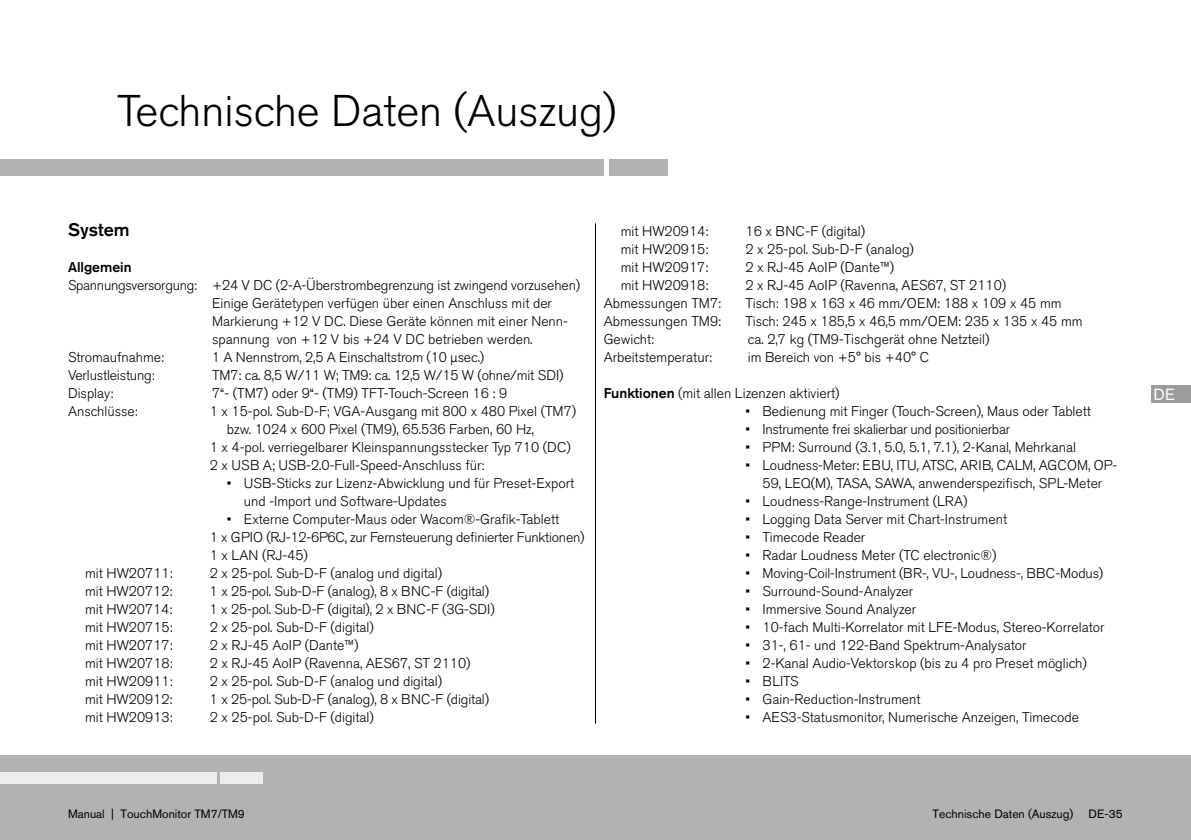
<style>
.page{position:relative;width:1191px;height:840px;background:#fff}
.page>*{position:absolute;margin:0;border:0;box-sizing:border-box;transform-origin:0 0}
.t1{font:300 44px "Akzidenz Grotesk BE";color:#000}
.t2{font:500 18px "Akzidenz Grotesk BE";color:#000}
.t3{font:16px "Akzidenz Grotesk BE";color:#fff}
.t4{font:300 14px/18px "Akzidenz Grotesk BE";color:#000}
.t5{font:300 14px "Akzidenz Grotesk BE";letter-spacing:-.02em;color:#000}
.t6{font:500 14px "Akzidenz Grotesk BE";color:#000}
.t7{font:12px "Akzidenz Grotesk BE";color:#000}
.s1{font-weight:500}
</style>
<div class="page">
<div style="left:0;top:754px;width:1190px;height:85px;background:#b1b2b3"></div>
<div style="left:221px;top:772px;width:42px;height:11px;background:#ececec"></div>
<div style="left:0;top:772px;width:217px;height:11px;background:#ececec"></div>
<div style="left:1151px;top:386px;width:39px;height:17px;background:#9c9c9d"></div>
<div style="left:609px;top:159px;width:59px;height:16px;background:#b1b2b3"></div>
<div style="left:0;top:159px;width:603px;height:16px;background:#b1b2b3"></div>
<hr style="left:595px;top:223px;width:1px;height:500px;background:#000">
<h1 class="t1" style="left:117px;top:95px;width:501px">Technische Daten (Auszug)</h1>
<p class="t2" style="left:68px;top:223px;width:63px">System</p>
<p class="t6" style="left:68px;top:262px;width:65px">Allgemein</p>
<p class="t4" style="left:68px;top:277px;width:513px">Spannungsversorgung: +24 V DC (2-A-Überstrombegrenzung ist zwingend vorzusehen)</p>
<p class="t4" style="left:212px;top:295px;width:341px">Einige Gerätetypen verfügen über einen Anschluss mit der</p>
<p class="t4" style="left:212px;top:313px;width:357px">Markierung +12 V DC. Diese Geräte können mit einer Nenn-</p>
<p class="t4" style="left:212px;top:331px;width:322px">spannung von +12 V bis +24 V DC betrieben werden.</p>
<p class="t4" style="left:68px;top:349px;width:98px">Stromaufnahme:</p>
<p class="t4" style="left:212px;top:349px;width:274px">1 A Nennstrom, 2,5 A Einschaltstrom (10 μsec.)</p>
<p class="t4" style="left:68px;top:367px;width:88px">Verlustleistung:</p>
<p class="t4" style="left:212px;top:367px;width:353px">TM7: ca. 8,5 W/11 W; TM9: ca. 12,5 W/15 W (ohne/mit SDI)</p>
<p class="t4" style="left:68px;top:385px;width:47px">Display:</p>
<p class="t4" style="left:212px;top:385px;width:296px">7“- (TM7) oder 9“- (TM9) TFT-Touch-Screen 16 : 9</p>
<p class="t4" style="left:68px;top:403px;width:71px">Anschlüsse:</p>
<p class="t4" style="left:210px;top:403px;width:368px">1 x 15-pol. Sub-D-F; VGA-Ausgang mit 800 x 480 Pixel (TM7)</p>
<p class="t4" style="left:227px;top:421px;width:309px">bzw. 1024 x 600 Pixel (TM9), 65.536 Farben, 60 Hz,</p>
<p class="t4" style="left:210px;top:439px;width:362px">1 x 4-pol. verriegelbarer Kleinspannungsstecker Typ 710 (DC)</p>
<p class="t4" style="left:210px;top:457px;width:276px">2 x USB A; USB-2.0-Full-Speed-Anschluss für:</p>
<p class="t4" style="left:244px;top:475px;width:332px;text-indent:-17px">• USB-Sticks zur Lizenz-Abwicklung und für Preset-Export und -Import und Software-Updates</p>
<p class="t4" style="left:210px;top:511px;width:376px;text-indent:17px">• Externe Computer-Maus oder Wacom®-Grafik-Tablett<br>1 x GPIO (RJ-12-6P6C, zur Fernsteuerung definierter Funktionen)<br>1 x LAN (RJ-45)</p>
<p class="t4" style="left:85px;top:565px;width:89px">mit HW20711:</p>
<p class="t4" style="left:210px;top:565px;width:234px">2 x 25-pol. Sub-D-F (analog und digital)</p>
<p class="t4" style="left:85px;top:583px;width:89px">mit HW20712:</p>
<p class="t4" style="left:210px;top:583px;width:281px">1 x 25-pol. Sub-D-F (analog), 8 x BNC-F (digital)</p>
<p class="t4" style="left:85px;top:601px;width:89px">mit HW20714:</p>
<p class="t4" style="left:209px;top:601px;width:287px">1 x 25-pol. Sub-D-F (digital), 2 x BNC-F (3G-SDI)</p>
<p class="t4" style="left:85px;top:619px;width:89px">mit HW20715:</p>
<p class="t4" style="left:210px;top:619px;width:166px">2 x 25-pol. Sub-D-F (digital)</p>
<p class="t4" style="left:85px;top:637px;width:89px">mit HW20717:</p>
<p class="t4" style="left:210px;top:637px;width:150px">2 x RJ-45 AoIP (Dante™)</p>
<p class="t4" style="left:85px;top:655px;width:89px">mit HW20718:</p>
<p class="t4" style="left:210px;top:655px;width:262px">2 x RJ-45 AoIP (Ravenna, AES67, ST 2110)</p>
<p class="t4" style="left:85px;top:673px;width:89px">mit HW20911:</p>
<p class="t4" style="left:210px;top:673px;width:234px">2 x 25-pol. Sub-D-F (analog und digital)</p>
<p class="t4" style="left:85px;top:691px;width:89px">mit HW20912:</p>
<p class="t4" style="left:210px;top:691px;width:281px">1 x 25-pol. Sub-D-F (analog), 8 x BNC-F (digital)</p>
<p class="t4" style="left:85px;top:709px;width:89px">mit HW20913:</p>
<p class="t4" style="left:210px;top:709px;width:166px">2 x 25-pol. Sub-D-F (digital)</p>
<p class="t4" style="left:621px;top:223px;width:89px">mit HW20914:</p>
<p class="t4" style="left:745px;top:223px;width:121px">16 x BNC-F (digital)</p>
<p class="t4" style="left:621px;top:241px;width:89px">mit HW20915:</p>
<p class="t4" style="left:745px;top:241px;width:170px">2 x 25-pol. Sub-D-F (analog)</p>
<p class="t4" style="left:621px;top:259px;width:89px">mit HW20917:</p>
<p class="t4" style="left:745px;top:259px;width:150px">2 x RJ-45 AoIP (Dante™)</p>
<p class="t4" style="left:621px;top:277px;width:89px">mit HW20918:</p>
<p class="t4" style="left:745px;top:277px;width:262px">2 x RJ-45 AoIP (Ravenna, AES67, ST 2110)</p>
<p class="t4" style="left:604px;top:295px;width:119px">Abmessungen TM7:</p>
<p class="t4" style="left:745px;top:295px;width:317px">Tisch: 198 x 163 x 46 mm/OEM: 188 x 109 x 45 mm</p>
<p class="t4" style="left:604px;top:313px;width:119px">Abmessungen TM9:</p>
<p class="t4" style="left:745px;top:313px;width:338px">Tisch: 245 x 185,5 x 46,5 mm/OEM: 235 x 135 x 45 mm</p>
<p class="t4" style="left:604px;top:331px;width:52px">Gewicht:</p>
<p class="t4" style="left:748px;top:331px;width:243px">ca. 2,7 kg (TM9-Tischgerät ohne Netzteil)</p>
<p class="t4" style="left:604px;top:349px;width:110px">Arbeitstemperatur:</p>
<p class="t4" style="left:748px;top:349px;width:183px">im Bereich von +5° bis +40° C</p>
<p class="t4" style="left:604px;top:385px;width:237px"><span class="s1">Funktionen</span> (mit allen Lizenzen aktiviert)</p>
<p class="t4" style="left:745px;top:403px;width:347px">• Bedienung mit Finger (Touch-Screen), Maus oder Tablett</p>
<p class="t5" style="left:745px;top:424px;width:266px">• Instrumente frei skalierbar und positionierbar</p>
<p class="t4" style="left:745px;top:439px;width:332px">• PPM: Surround (3.1, 5.0, 5.1, 7.1), 2-Kanal, Mehrkanal</p>
<p class="t4" style="left:745px;top:457px;width:373px;text-align:center">• Loudness-Meter: EBU, ITU, ATSC, ARIB, CALM, AGCOM, OP-<br>59, LEQ(M), TASA, SAWA, anwenderspezifisch, SPL-Meter</p>
<p class="t4" style="left:745px;top:493px;width:224px">• Loudness-Range-Instrument (LRA)</p>
<p class="t4" style="left:745px;top:511px;width:263px">• Logging Data Server mit Chart-Instrument</p>
<p class="t4" style="left:745px;top:529px;width:121px">• Timecode Reader</p>
<p class="t4" style="left:745px;top:547px;width:252px">• Radar Loudness Meter (TC electronic®)</p>
<p class="t4" style="left:745px;top:565px;width:359px">• Moving-Coil-Instrument (BR-, VU-, Loudness-, BBC-Modus)</p>
<p class="t4" style="left:745px;top:583px;width:169px">• Surround-Sound-Analyzer</p>
<p class="t4" style="left:745px;top:601px;width:172px">• Immersive Sound Analyzer</p>
<p class="t4" style="left:745px;top:619px;width:360px">• 10-fach Multi-Korrelator mit LFE-Modus, Stereo-Korrelator</p>
<p class="t4" style="left:745px;top:637px;width:282px">• 31-, 61- und 122-Band Spektrum-Analysator</p>
<p class="t4" style="left:745px;top:655px;width:343px">• 2-Kanal Audio-Vektorskop (bis zu 4 pro Preset möglich)</p>
<p class="t4" style="left:745px;top:673px;width:55px">• BLITS</p>
<p class="t4" style="left:745px;top:691px;width:177px">• Gain-Reduction-Instrument</p>
<p class="t4" style="left:745px;top:709px;width:335px">• AES3-Statusmonitor, Numerische Anzeigen, Timecode</p>
<p class="t3" style="left:1153px;top:389px;width:23px">DE</p>
<p class="t7" style="left:68px;top:808px;width:178px">Manual | TouchMonitor TM7/TM9</p>
<p class="t7" style="left:932px;top:808px;width:142px">Technische Daten (Auszug)</p>
<p class="t7" style="left:1088px;top:808px;width:36px">DE-35</p>
</div>
